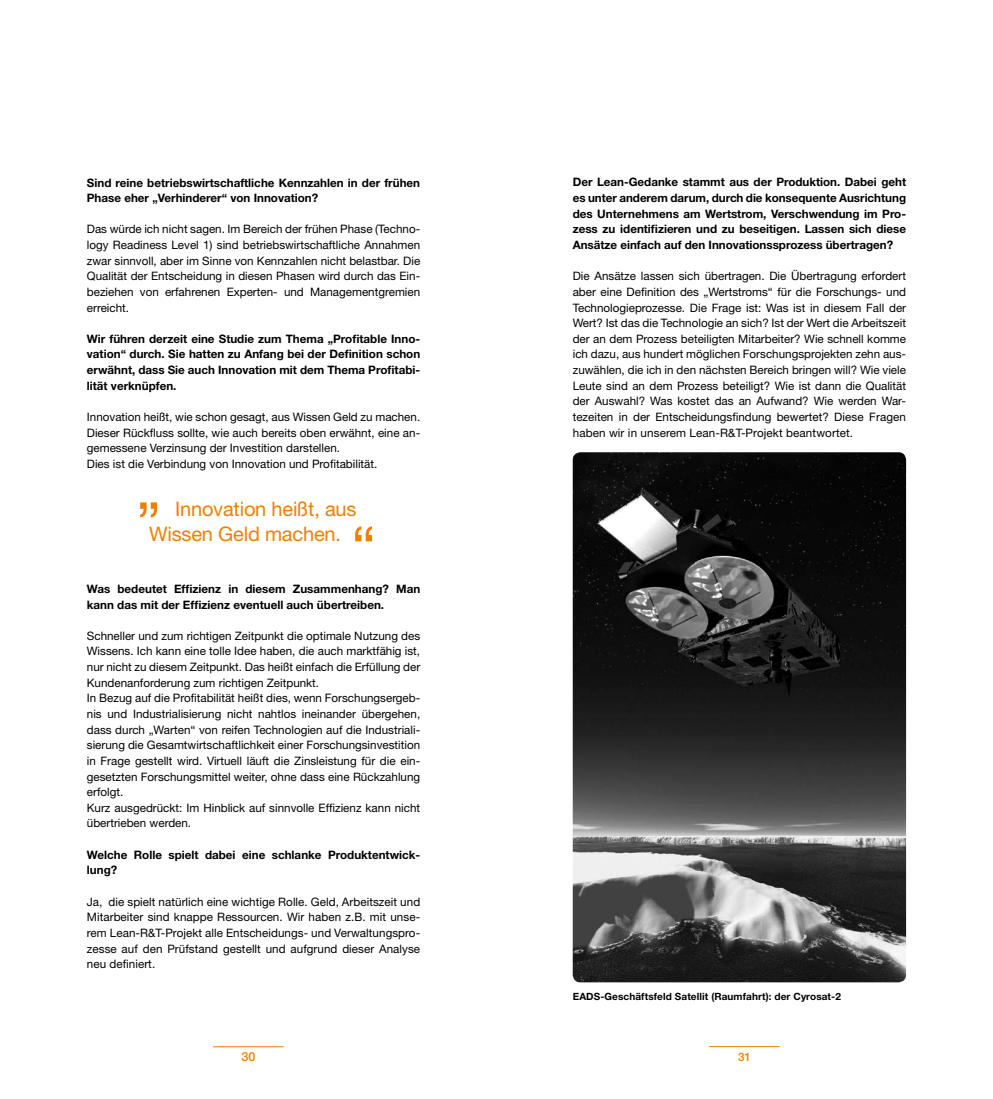
<style>
.page{position:relative;width:993px;height:1099px;background:#fff}
.page>*{position:absolute;margin:0;border:0;box-sizing:border-box;transform-origin:0 0}
.t1{font:57.5px "Helvetica Neue";color:#ee7f00}
.t2{font:20px/25px "Helvetica Neue";letter-spacing:-.01em;color:#ee7f00}
.t3{font:500 12.5px "Helvetica Neue";color:#ee7f00}
.t4{font:11.62px/15.6px "Helvetica Neue";color:#000;text-align:justify}
.t5{font:700 11.62px/15.6px "Helvetica Neue";color:#000}
.t6{font:500 11.62px "Helvetica Neue";color:#ee7f00}
.t7{font:700 10px "Helvetica Neue";letter-spacing:.01em;color:#000}
</style>
<div class="page">
<img style="left:572px;top:452px;width:333px;height:530px">
<hr style="left:709px;top:1046px;width:70px;height:1px;background:#ee7f00">
<hr style="left:213px;top:1046px;width:70px;height:1px;background:#ee7f00">
<p class="t5" style="left:87px;top:174px;width:335px">Sind reine betriebswirtschaftliche Kennzahlen in der frühen<br>Phase eher „Verhinderer“ von Innovation?</p>
<p class="t4" style="left:87px;top:221px;width:335px">Das würde ich nicht sagen. Im Bereich der frühen Phase (Techno&shy;logy Readiness Level 1) sind betriebswirtschaftliche Annahmen zwar sinnvoll, aber im Sinne von Kennzahlen nicht belastbar. Die Qualität der Entscheidung in diesen Phasen wird durch das Ein&shy;beziehen von erfahrenen Experten- und Managementgremien erreicht.</p>
<p class="t5" style="left:87px;top:330px;width:335px;text-align:justify">Wir führen derzeit eine Studie zum Thema „Profitable Inno&shy;vation“ durch. Sie hatten zu Anfang bei der Definition schon erwähnt, dass Sie auch Innovation mit dem Thema Profitabi&shy;lität verknüpfen.</p>
<p class="t4" style="left:87px;top:409px;width:335px;text-align:left">Innovation heißt, wie schon gesagt, aus Wissen Geld zu machen.<br>Dieser Rückfluss sollte, wie auch bereits oben erwähnt, eine an&shy;gemessene Verzinsung der Investition darstellen.<br>Dies ist die Verbindung von Innovation und Profitabilität.</p>
<h2 class="t2" style="left:149px;top:496px;width:209px;text-indent:26px">Innovation heißt, aus<br>Wissen Geld machen.</h2>
<h1 class="t1" style="left:136px;top:454px;width:26px">„</h1>
<h1 class="t1" style="left:351px;top:513px;width:26px">“</h1>
<p class="t5" style="left:87px;top:580px;width:335px">Was bedeutet Effizienz in diesem Zusammenhang? Man kann das mit der Effizienz eventuell auch übertreiben.</p>
<p class="t4" style="left:87px;top:627px;width:335px;text-align:left">Schneller und zum richtigen Zeitpunkt die optimale Nutzung des Wissens. Ich kann eine tolle Idee haben, die auch marktfähig ist, nur nicht zu diesem Zeitpunkt. Das heißt einfach die Erfüllung der Kundenanforderung zum richtigen Zeitpunkt.<br>In Bezug auf die Profitabilität heißt dies, wenn Forschungsergeb&shy;nis und Industrialisierung nicht nahtlos ineinander übergehen, dass durch „Warten“ von reifen Technologien auf die Industriali&shy;sierung die Gesamtwirtschaftlichkeit einer Forschungsinvestition in Frage gestellt wird. Virtuell läuft die Zinsleistung für die ein&shy;gesetzten Forschungsmittel weiter, ohne dass eine Rückzahlung erfolgt.<br>Kurz ausgedrückt: Im Hinblick auf sinnvolle Effizienz kann nicht übertrieben werden.</p>
<p class="t5" style="left:87px;top:846px;width:335px">Welche Rolle spielt dabei eine schlanke Produktentwick&shy;lung?</p>
<p class="t4" style="left:87px;top:893px;width:335px">Ja, die spielt natürlich eine wichtige Rolle. Geld, Arbeitszeit und Mitarbeiter sind knappe Ressourcen. Wir haben z.B. mit unse&shy;rem Lean-R&amp;T-Projekt alle Entscheidungs- und Verwaltungspro&shy;zesse auf den Prüfstand gestellt und aufgrund dieser Analyse neu definiert.</p>
<p class="t5" style="left:572px;top:174px;width:335px;text-align:justify">Der Lean-Gedanke stammt aus der Produktion. Dabei geht es unter anderem darum, durch die konsequente Ausrichtung des Unternehmens am Wertstrom, Verschwendung im Pro&shy;zess zu identifizieren und zu beseitigen. Lassen sich diese Ansätze einfach auf den Innovationssprozess übertragen?</p>
<p class="t4" style="left:572px;top:268px;width:335px">Die Ansätze lassen sich übertragen. Die Übertragung erfordert aber eine Definition des „Wertstroms“ für die Forschungs- und Technologieprozesse. Die Frage ist: Was ist in diesem Fall der Wert? Ist das die Technologie an sich? Ist der Wert die Arbeitszeit der an dem Prozess beteiligten Mitarbeiter? Wie schnell komme ich dazu, aus hundert möglichen Forschungsprojekten zehn aus&shy;zuwählen, die ich in den nächsten Bereich bringen will? Wie viele Leute sind an dem Prozess beteiligt? Wie ist dann die Qualität der Auswahl? Was kostet das an Aufwand? Wie werden War&shy;tezeiten in der Entscheidungsfindung bewertet? Diese Fragen haben wir in unserem Lean-R&amp;T-Projekt beantwortet.</p>
<p class="t7" style="left:572px;top:989px;width:270px">EADS-Geschäftsfeld Satellit (Raumfahrt): der Cyrosat-2</p>
<p class="t3" style="left:241px;top:1049px;width:15px">30</p>
<p class="t6" style="left:737px;top:1049px;width:14px">31</p>
</div>
